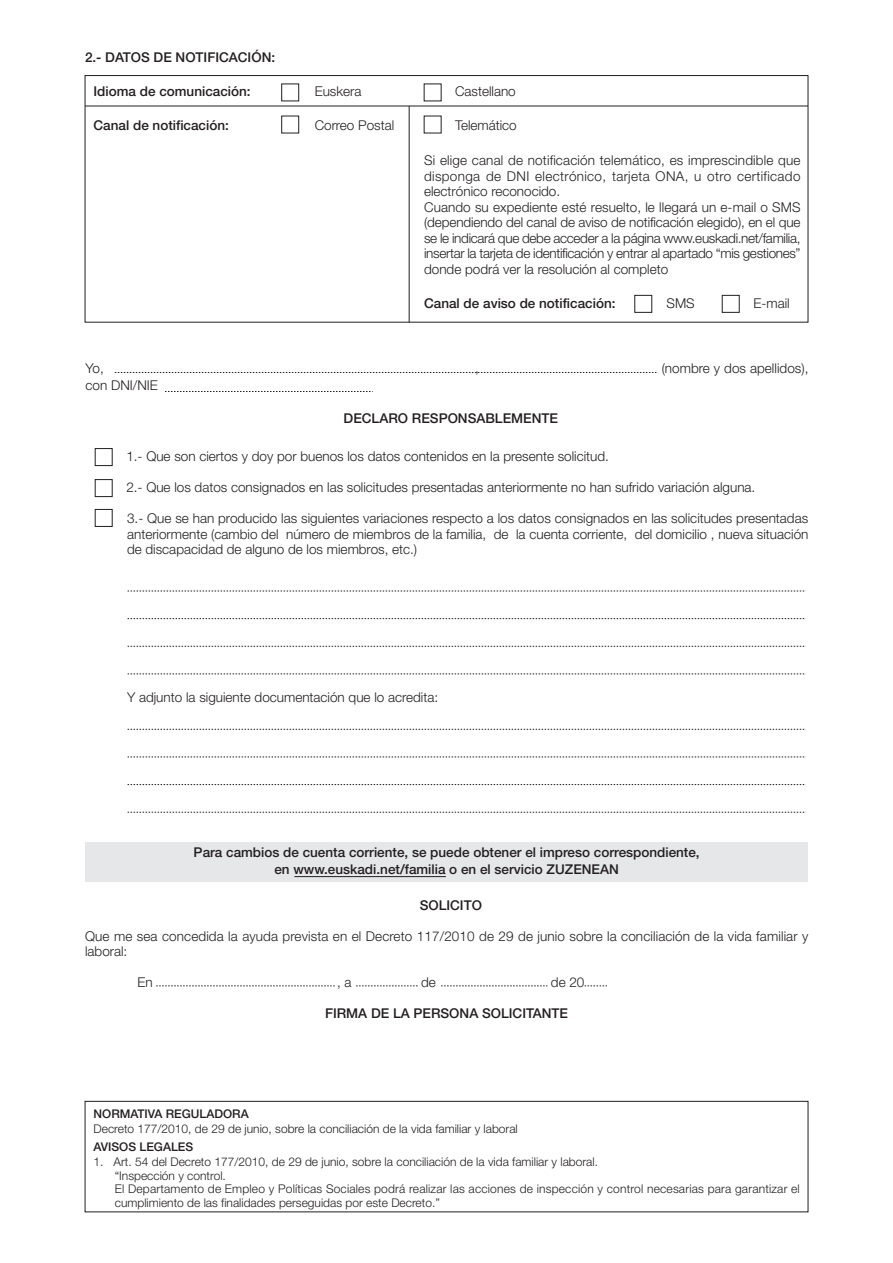
<style>
.page{position:relative;width:893px;height:1263px;background:#fff}
.page>*{position:absolute;margin:0;border:0;box-sizing:border-box;transform-origin:0 0}
.t1{font:300 13.5px/15.6px "Helvetica Neue";color:#231f20}
.t2{font:500 13.5px/16.8px "Helvetica Neue";color:#231f20;text-align:center}
.t3{font:300 12px/13.8px "Helvetica Neue";color:#231f20}
.t4{font:500 12px "Helvetica Neue";color:#231f20}
</style>
<div class="page">
<div style="left:85px;top:75px;width:723px;height:248px;border:1px solid #231f20"></div>
<div style="left:281px;top:84px;width:18px;height:17px;border:1px solid #231f20"></div>
<div style="left:281px;top:116px;width:18px;height:17px;border:1px solid #231f20"></div>
<hr style="left:85px;top:106px;width:723px;height:1px;background:#231f20">
<hr style="left:409px;top:106px;width:1px;height:217px;background:#231f20">
<div style="left:634px;top:295px;width:18px;height:18px;border:1px solid #231f20"></div>
<div style="left:722px;top:295px;width:17px;height:18px;border:1px solid #231f20"></div>
<svg style="left:156px;top:986px;width:179px;height:1px"></svg>
<svg style="left:356px;top:986px;width:62px;height:1px"></svg>
<svg style="left:441px;top:986px;width:106px;height:1px"></svg>
<svg style="left:585px;top:986px;width:22px;height:1px"></svg>
<svg style="left:115px;top:372px;width:542px;height:1px"></svg>
<svg style="left:165px;top:391px;width:208px;height:1px"></svg>
<div style="left:85px;top:843px;width:723px;height:39px;background:#e6e7e9"></div>
<hr style="left:294px;top:876px;width:152px;height:1px;background:#231f20">
<div style="left:85px;top:1101px;width:723px;height:111px;border:1px solid #231f20"></div>
<div style="left:95px;top:448px;width:17px;height:18px;border:1px solid #231f20"></div>
<div style="left:95px;top:479px;width:17px;height:18px;border:1px solid #231f20"></div>
<svg style="left:128px;top:591px;width:678px;height:1px"></svg>
<svg style="left:128px;top:618px;width:678px;height:1px"></svg>
<svg style="left:128px;top:646px;width:678px;height:1px"></svg>
<svg style="left:128px;top:674px;width:678px;height:1px"></svg>
<svg style="left:128px;top:729px;width:678px;height:1px"></svg>
<svg style="left:128px;top:757px;width:678px;height:1px"></svg>
<svg style="left:128px;top:784px;width:678px;height:1px"></svg>
<svg style="left:128px;top:812px;width:678px;height:1px"></svg>
<div style="left:95px;top:509px;width:17px;height:18px;border:1px solid #231f20"></div>
<p class="t2" style="left:85px;top:50px;width:192px">2.- DATOS DE NOTIFICACIÓN:</p>
<p class="t2" style="left:94px;top:84px;width:159px">Idioma de comunicación:</p>
<p class="t1" style="left:315px;top:85px;width:48px">Euskera</p>
<p class="t1" style="left:455px;top:85px;width:62px">Castellano</p>
<p class="t2" style="left:94px;top:118px;width:137px">Canal de notificación:</p>
<p class="t1" style="left:315px;top:118px;width:81px">Correo Postal</p>
<p class="t1" style="left:455px;top:118px;width:63px">Telemático</p>
<p class="t1" style="left:424px;top:154px;width:378px">Si elige canal de notificación telemático, es imprescindible que disponga de DNI electrónico, tarjeta ONA, u otro certificado electrónico reconocido.<br>Cuando su expediente esté resuelto, le llegará un e-mail o SMS (dependiendo del canal de aviso de notificación elegido), en el que se le indicará que debe acceder a la página www.euskadi.net/familia, insertar la tarjeta de identificación y entrar al apartado “mis gestiones” donde podrá ver la resolución al completo</p>
<p class="t2" style="left:424px;top:296px;width:193px">Canal de aviso de notificación:</p>
<p class="t1" style="left:666px;top:297px;width:30px">SMS</p>
<p class="t1" style="left:753px;top:297px;width:38px">E-mail</p>
<p class="t1" style="left:86px;top:361px;width:20px">Yo,</p>
<p class="t1" style="left:475px;top:361px;width:5px">,</p>
<p class="t1" style="left:662px;top:361px;width:148px">(nombre y dos apellidos),</p>
<p class="t1" style="left:86px;top:379px;width:74px">con DNI/NIE</p>
<p class="t2" style="left:344px;top:412px;width:216px">DECLARO RESPONSABLEMENTE</p>
<p class="t1" style="left:126px;top:450px;width:484px">1.- Que son ciertos y doy por buenos los datos contenidos en la presente solicitud.</p>
<p class="t1" style="left:126px;top:481px;width:630px">2.- Que los datos consignados en las solicitudes presentadas anteriormente no han sufrido variación alguna.</p>
<p class="t1" style="left:127px;top:512px;width:683px;text-align:justify">3.- Que se han producido las siguientes variaciones respecto a los datos consignados en las solicitudes presentadas anteriormente (cambio del número de miembros de la familia, de la cuenta corriente, del domicilio , nueva situación de discapacidad de alguno de los miembros, etc.)</p>
<p class="t1" style="left:127px;top:690px;width:313px">Y adjunto la siguiente documentación que lo acredita:</p>
<p class="t2" style="left:194px;top:845px;width:507px">Para cambios de cuenta corriente, se puede obtener el impreso correspondiente, en www.euskadi.net/familia o en el servicio ZUZENEAN</p>
<p class="t2" style="left:420px;top:898px;width:64px">SOLICITO</p>
<p class="t1" style="left:85px;top:929px;width:725px">Que me sea concedida la ayuda prevista en el Decreto 117/2010 de 29 de junio sobre la conciliación de la vida familiar y laboral:</p>
<p class="t1" style="left:138px;top:976px;width:17px">En</p>
<p class="t1" style="left:337px;top:976px;width:16px">, a</p>
<p class="t1" style="left:421px;top:976px;width:16px">de</p>
<p class="t1" style="left:551px;top:976px;width:35px">de 20</p>
<p class="t2" style="left:325px;top:1006px;width:245px">FIRMA DE LA PERSONA SOLICITANTE</p>
<p class="t4" style="left:94px;top:1109px;width:157px">NORMATIVA REGULADORA</p>
<p class="t3" style="left:94px;top:1123px;width:426px">Decreto 177/2010, de 29 de junio, sobre la conciliación de la vida familiar y laboral</p>
<p class="t4" style="left:94px;top:1142px;width:101px">AVISOS LEGALES</p>
<p class="t3" style="left:115px;top:1156px;width:686px;text-indent:-21px">1. Art. 54 del Decreto 177/2010, de 29 de junio, sobre la conciliación de la vida familiar y laboral.<br>“Inspección y control.<br>El Departamento de Empleo y Políticas Sociales podrá realizar las acciones de inspección y control necesarias para garantizar el cumplimiento de las finalidades perseguidas por este Decreto.”</p>
</div>
